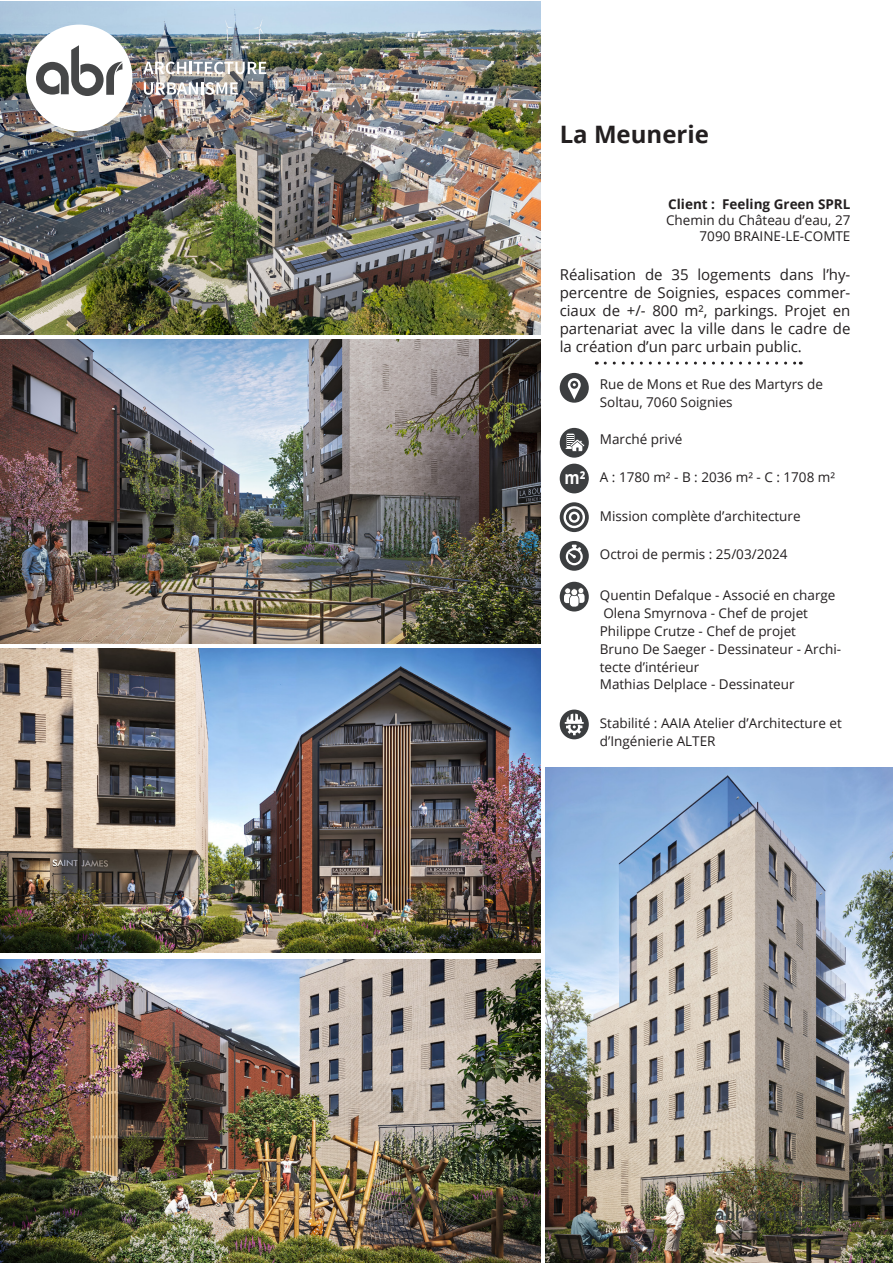
<style>
.page{position:relative;width:893px;height:1263px;background:#fff}
.page>*{position:absolute;margin:0;border:0;box-sizing:border-box;transform-origin:0 0}
.t1{font:700 24px "Open Sans";color:#231f20}
.t2{font:600 16.5px "Open Sans";color:#3c3e40}
.Texte_Descriptif{font:15px/18px "Open Sans";color:#231f20;text-align:justify}
.Textes_Pictos{font:13.5px/17.9px "Open Sans";color:#231f20}
.Adresse_Client{font:13.5px "Open Sans";color:#231f20}
.Nom_Client{font:700 13.5px "Open Sans";color:#231f20}
.s1{font-weight:700;font-size:17.85px;color:#fff}
</style>
<div class="page">
<img style="left:0;top:340px;width:540px;height:303px">
<svg style="left:605px;top:362px;width:196px;height:3px"></svg>
<div style="left:560px;top:373px;width:29px;height:30px;background:#3c3e40;border-radius:50%"></div>
<svg style="left:568px;top:378px;width:13px;height:22px"></svg>
<div style="left:560px;top:428px;width:29px;height:30px;background:#3c3e40;border-radius:50%"></div>
<svg style="left:566px;top:434px;width:19px;height:18px"></svg>
<div style="left:560px;top:464px;width:29px;height:29px;background:#3c3e40;border-radius:50%"></div>
<div style="left:560px;top:582px;width:29px;height:29px;background:#3c3e40;border-radius:50%"></div>
<svg style="left:564px;top:587px;width:21px;height:20px"></svg>
<svg style="left:560px;top:502px;width:29px;height:30px"></svg>
<svg style="left:563px;top:506px;width:22px;height:22px"></svg>
<div style="left:560px;top:541px;width:29px;height:30px;background:#3c3e40;border-radius:50%"></div>
<svg style="left:566px;top:545px;width:17px;height:20px"></svg>
<svg style="left:560px;top:709px;width:29px;height:30px"></svg>
<svg style="left:565px;top:714px;width:19px;height:21px"></svg>
<img style="left:0;top:649px;width:540px;height:304px">
<img style="left:0;top:959px;width:540px;height:304px">
<img style="left:545px;top:767px;width:348px;height:496px">
<img style="left:0;top:1px;width:540px;height:333px">
<svg style="left:143px;top:62px;width:123px;height:12px"></svg>
<svg style="left:144px;top:82px;width:94px;height:13px"></svg>
<img style="left:26px;top:25px;width:106px;height:106px">
<p class="t1" style="left:560px;top:117px;width:151px">La Meunerie</p>
<p class="Nom_Client" style="left:668px;top:194px;width:184px">Client : Feeling Green SPRL</p>
<p class="Adresse_Client" style="left:666px;top:211px;width:186px">Chemin du Château d’eau, 27</p>
<p class="Adresse_Client" style="left:700px;top:227px;width:152px">7090 BRAINE-LE-COMTE</p>
<p class="Texte_Descriptif" style="left:560px;top:265px;width:292px">Réalisation de 35 logements dans l’hy&shy;percentre de Soignies, espaces commer&shy;ciaux de +/- 800 m², parkings. Projet en partenariat avec la ville dans le cadre de la création d’un parc urbain public.</p>
<p class="Textes_Pictos" style="left:600px;top:375px;width:225px">Rue de Mons et Rue des Martyrs de<br>Soltau, 7060 Soignies</p>
<p class="Textes_Pictos" style="left:600px;top:430px;width:84px">Marché privé</p>
<p class="Textes_Pictos" style="left:564px;top:468px;width:272px"><span class="s1">m²</span> A : 1780 m² - B : 2036 m² - C : 1708 m²</p>
<p class="Textes_Pictos" style="left:600px;top:506px;width:202px">Mission complète d’architecture</p>
<p class="Textes_Pictos" style="left:600px;top:545px;width:189px">Octroi de permis : 25/03/2024</p>
<p class="Textes_Pictos" style="left:600px;top:586px;width:237px">Quentin Defalque - Associé en charge</p>
<p class="Textes_Pictos" style="left:603px;top:604px;width:206px">Olena Smyrnova - Chef de projet</p>
<p class="Textes_Pictos" style="left:600px;top:622px;width:198px">Philippe Crutze - Chef de projet</p>
<p class="Textes_Pictos" style="left:600px;top:639px;width:243px">Bruno De Saeger - Dessinateur - Archi&shy;tecte d’intérieur</p>
<p class="Textes_Pictos" style="left:600px;top:675px;width:196px">Mathias Delplace - Dessinateur</p>
<p class="Textes_Pictos" style="left:600px;top:714px;width:243px">Stabilité : AAIA Atelier d’Architecture et d’Ingénierie ALTER</p>
<p class="t2" style="left:715px;top:1203px;width:137px">abr-architects.be</p>
</div>
